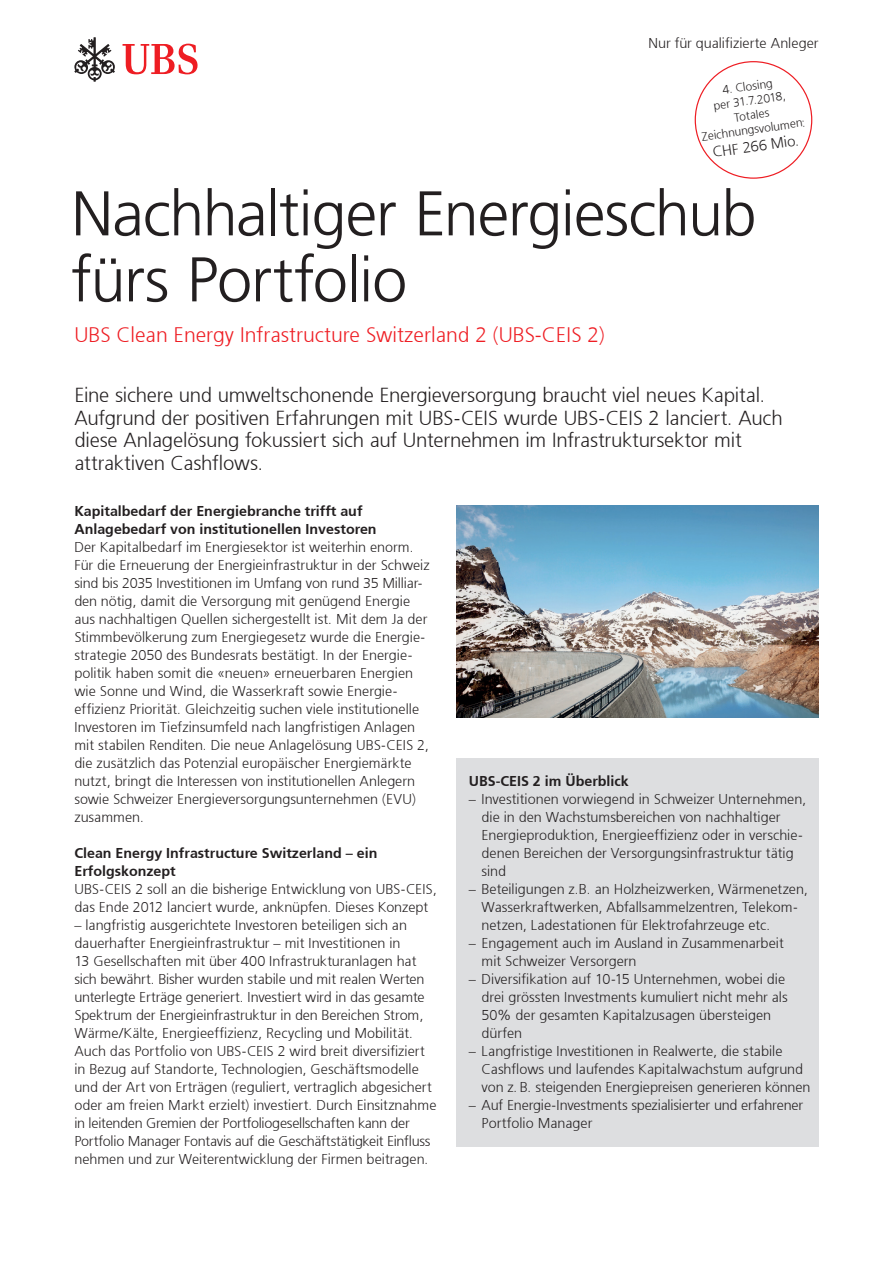
<style>
.page{position:relative;width:893px;height:1263px;background:#fff}
.page>*{position:absolute;margin:0;border:0;box-sizing:border-box;transform-origin:0 0}
.t1{font:300 63px/66px "Frutiger 45";letter-spacing:-.02em;color:#231f20}
.Infoline{font:300 21px "Frutiger 45";color:#ee1d23}
.Lead_Frutiger___13_5{font:300 20.25px/22.5px "Frutiger 45";letter-spacing:-.01em;color:#231f20}
.Disclaimer{font:300 15px "Frutiger 45";color:#231f20}
.Body_copy___9_5_pt{font:300 14.25px/18px "Frutiger 45";color:#231f20}
.Subtitle__9_5_pt{font:300 14.25px/18px "Frutiger 45";color:#231f20}
.Disclaimer-2{font:300 14.25px "Frutiger 45";color:#231f20}
.Body_copy___9_5_pt-2{font:300 14.25px "Frutiger 45";color:#231f20}
.Disclaimer-3{font:300 12px "Frutiger 45";color:#231f20}
</style>
<div class="page">
<svg style="left:74px;top:37px;width:41px;height:45px"></svg>
<svg style="left:123px;top:44px;width:75px;height:30px"></svg>
<div style="left:456px;top:758px;width:363px;height:389px;background:#dddee0"></div>
<img style="left:456px;top:505px;width:363px;height:213px">
<p class="Disclaimer-2" style="left:648px;top:35px;width:172px">Nur für qualifizierte Anleger</p>
<p class="Disclaimer-3" style="left:722px;top:83px;width:52px;rotate:-8deg">4. Closing</p>
<p class="Disclaimer-3" style="left:713px;top:99px;width:74px;rotate:-8deg">per 31.7.2018,</p>
<p class="Disclaimer-3" style="left:733px;top:111px;width:37px;rotate:-8deg">Totales</p>
<p class="Disclaimer-3" style="left:701px;top:130px;width:106px;rotate:-8deg">Zeichnungsvolumen:</p>
<p class="Disclaimer" style="left:712px;top:144px;width:88px;rotate:-8deg">CHF 266 Mio.</p>
<p class="t1" style="left:71px;top:180px;width:687px">Nachhaltiger Energieschub fürs Portfolio</p>
<p class="Infoline" style="left:74px;top:322px;width:532px">UBS Clean Energy Infrastructure Switzerland 2 (UBS-CEIS 2)</p>
<p class="Lead_Frutiger___13_5" style="left:74px;top:384px;width:710px">Eine sichere und umweltschonende Energieversorgung braucht viel neues Kapital.<br>Aufgrund der positiven Erfahrungen mit UBS-CEIS wurde UBS-CEIS 2 lanciert. Auch diese Anlagelösung fokussiert sich auf Unternehmen im Infrastruktursektor mit attraktiven Cashflows.</p>
<p class="Subtitle__9_5_pt" style="left:74px;top:502px;width:290px">Kapitalbedarf der Energiebranche trifft auf</p>
<p class="Subtitle__9_5_pt" style="left:74px;top:520px;width:304px">Anlagebedarf von institutionellen Investoren</p>
<p class="Body_copy___9_5_pt" style="left:74px;top:538px;width:357px">Der Kapitalbedarf im Energiesektor ist weiterhin enorm.<br>Für die Erneuerung der Energieinfrastruktur in der Schweiz sind bis 2035 Investitionen im Umfang von rund 35 Milliar&shy;den nötig, damit die Versorgung mit genügend Energie aus nachhaltigen Quellen sichergestellt ist. Mit dem Ja der Stimmbevölkerung zum Energiegesetz wurde die Energie&shy;strategie 2050 des Bundesrats bestätigt. In der Energie&shy;politik haben somit die «neuen» erneuerbaren Energien wie Sonne und Wind, die Wasserkraft sowie Energie&shy;effizienz Priorität. Gleichzeitig suchen viele institutionelle Investoren im Tiefzinsumfeld nach langfristigen Anlagen mit stabilen Renditen. Die neue Anlagelösung UBS-CEIS 2, die zusätzlich das Potenzial europäischer Energiemärkte nutzt, bringt die Interessen von institutionellen Anlegern sowie Schweizer Energieversorgungsunternehmen (EVU) zusammen.</p>
<p class="Subtitle__9_5_pt" style="left:74px;top:844px;width:305px">Clean Energy Infrastructure Switzerland – ein<br>Erfolgskonzept</p>
<p class="Body_copy___9_5_pt" style="left:74px;top:880px;width:364px">UBS-CEIS 2 soll an die bisherige Entwicklung von UBS-CEIS, das Ende 2012 lanciert wurde, anknüpfen. Dieses Konzept</p>
<p class="Body_copy___9_5_pt" style="left:74px;top:916px;width:364px">– langfristig ausgerichtete Investoren beteiligen sich an dauerhafter Energieinfrastruktur – mit Investitionen in<br>13 Gesellschaften mit über 400 Infrastrukturanlagen hat sich bewährt. Bisher wurden stabile und mit realen Werten unterlegte Erträge generiert. Investiert wird in das gesamte Spektrum der Energieinfrastruktur in den Bereichen Strom, Wärme/Kälte, Energieeffizienz, Recycling und Mobilität.<br>Auch das Portfolio von UBS-CEIS 2 wird breit diversifiziert in Bezug auf Standorte, Technologien, Geschäftsmodelle und der Art von Erträgen (reguliert, vertraglich abgesichert oder am freien Markt erzielt) investiert. Durch Einsitznahme in leitenden Gremien der Portfoliogesellschaften kann der Portfolio Manager Fontavis auf die Geschäftstätigkeit Einfluss nehmen und zur Weiterentwicklung der Firmen beitragen.</p>
<p class="Body_copy___9_5_pt-2" style="left:469px;top:772px;width:161px">UBS-CEIS 2 im Überblick</p>
<p class="Body_copy___9_5_pt" style="left:482px;top:790px;width:326px;text-indent:-13px">– Investitionen vorwiegend in Schweizer Unternehmen, die in den Wachstumsbereichen von nachhaltiger Energieproduktion, Energieeffizienz oder in verschie&shy;denen Bereichen der Versorgungsinfrastruktur tätig sind</p>
<p class="Body_copy___9_5_pt" style="left:482px;top:880px;width:328px;text-indent:-13px">– Beteiligungen z.B. an Holzheizwerken, Wärmenetzen,<br>Wasserkraftwerken, Abfallsammelzentren, Telekom&shy;netzen, Ladestationen für Elektrofahrzeuge etc.</p>
<p class="Body_copy___9_5_pt" style="left:482px;top:934px;width:304px;text-indent:-13px">– Engagement auch im Ausland in Zusammenarbeit mit Schweizer Versorgern</p>
<p class="Body_copy___9_5_pt" style="left:482px;top:970px;width:308px;text-indent:-13px">– Diversifikation auf 10-15 Unternehmen, wobei die drei grössten Investments kumuliert nicht mehr als 50% der gesamten Kapitalzusagen übersteigen dürfen</p>
<p class="Body_copy___9_5_pt" style="left:482px;top:1042px;width:330px;text-indent:-13px">– Langfristige Investitionen in Realwerte, die stabile<br>Cashflows und laufendes Kapitalwachstum aufgrund von z. B. steigenden Energiepreisen generieren können</p>
<p class="Body_copy___9_5_pt" style="left:482px;top:1096px;width:323px;text-indent:-13px">– Auf Energie-Investments spezialisierter und erfahrener<br>Portfolio Manager</p>
</div>
